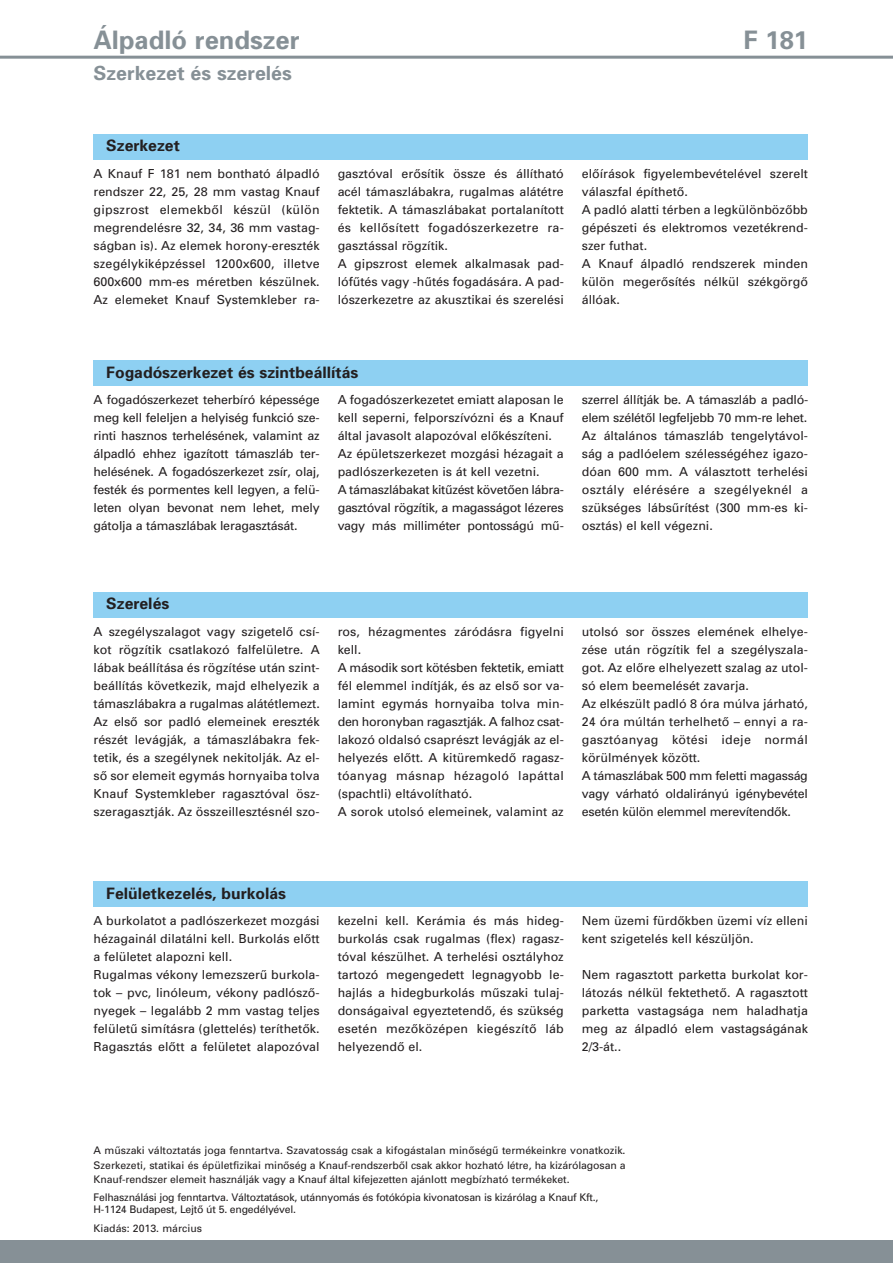
<style>
.page{position:relative;width:893px;height:1263px;background:#fff}
.page>*{position:absolute;margin:0;border:0;box-sizing:border-box;transform-origin:0 0}
.t1{font:25.5px "Univers Bold H";color:#869096}
.t2{font:19.5px "Univers Bold H";color:#869096}
.t3{font:15.75px "Univers Bold H";color:#231f20}
.t4{font:12.45px/18px "Univers H";color:#231f20}
.t5{font:10.5px/14.1px "Univers H";letter-spacing:-.02em;color:#231f20;text-align:justify}
.t6{font:10.5px "Univers H";color:#231f20}
</style>
<div class="page">
<div style="left:0;top:1239px;width:893px;height:24px;background:#869096"></div>
<hr style="left:0;top:56px;width:893px;height:3px;background:#869096">
<div style="left:94px;top:134px;width:714px;height:25px;background:#8ed0f2"></div>
<div style="left:94px;top:360px;width:714px;height:26px;background:#8ed0f2"></div>
<div style="left:94px;top:592px;width:714px;height:25px;background:#8ed0f2"></div>
<div style="left:94px;top:881px;width:714px;height:26px;background:#8ed0f2"></div>
<h1 class="t1" style="left:94px;top:25px;width:208px">Álpadló rendszer</h1>
<h1 class="t1" style="left:743px;top:25px;width:66px">F 181</h1>
<h2 class="t2" style="left:94px;top:62px;width:200px">Szerkezet és szerelés</h2>
<p class="t3" style="left:106px;top:137px;width:75px">Szerkezet</p>
<p class="t4" style="left:94px;top:164px;width:228px;text-align:justify">A Knauf F 181 nem bontható álpadló rendszer 22, 25, 28 mm vastag Knauf gipszrost elemekbôl készül (külön megrendelésre 32, 34, 36 mm vastag&shy;ságban is). Az elemek horony-ereszték szegélykiképzéssel 1200x600, illetve 600x600 mm-es méretben készülnek.<br>Az elemeket Knauf Systemkleber ra-</p>
<p class="t4" style="left:338px;top:164px;width:228px">gasztóval erôsítik össze és állítható acél támaszlábakra, rugalmas alátétre fektetik. A támaszlábakat portalanított és kellôsített fogadószerkezetre ra&shy;gasztással rögzítik.<br>A gipszrost elemek alkalmasak pad&shy;lófûtés vagy -hûtés fogadására. A pad&shy;lószerkezetre az akusztikai és szerelési</p>
<p class="t4" style="left:582px;top:164px;width:228px">elôírások figyelembevételével szerelt válaszfal építhetô.<br>A padló alatti térben a legkülönbözôbb gépészeti és elektromos vezetékrend&shy;szer futhat.<br>A Knauf álpadló rendszerek minden külön megerôsítés nélkül székgörgô állóak.</p>
<p class="t3" style="left:106px;top:363px;width:254px">Fogadószerkezet és szintbeállítás</p>
<p class="t4" style="left:94px;top:391px;width:228px;text-align:justify">A fogadószerkezet teherbíró képessége meg kell feleljen a helyiség funkció sze&shy;rinti hasznos terhelésének, valamint az álpadló ehhez igazított támaszláb ter&shy;helésének. A fogadószerkezet zsír, olaj, festék és pormentes kell legyen, a felü&shy;leten olyan bevonat nem lehet, mely gátolja a támaszlábak leragasztását.</p>
<p class="t4" style="left:338px;top:391px;width:228px">A fogadószerkezetet emiatt alaposan le kell seperni, felporszívózni és a Knauf által javasolt alapozóval elôkészíteni.<br>Az épületszerkezet mozgási hézagait a padlószerkezeten is át kell vezetni.<br>A támaszlábakat kitûzést követôen lábra&shy;gasztóval rögzítik, a magasságot lézeres vagy más milliméter pontosságú mû-</p>
<p class="t4" style="left:582px;top:391px;width:228px;text-align:justify">szerrel állítják be. A támaszláb a padló&shy;elem szélétôl legfeljebb 70 mm-re lehet.<br>Az általános támaszláb tengelytávol&shy;ság a padlóelem szélességéhez igazo&shy;dóan 600 mm. A választott terhelési osztály elérésére a szegélyeknél a szükséges lábsûrítést (300 mm-es ki&shy;osztás) el kell végezni.</p>
<p class="t3" style="left:106px;top:594px;width:65px">Szerelés</p>
<p class="t4" style="left:94px;top:622px;width:228px;text-align:justify">A szegélyszalagot vagy szigetelô csí&shy;kot rögzítik csatlakozó falfelületre. A lábak beállítása és rögzítése után szint&shy;beállítás következik, majd elhelyezik a támaszlábakra a rugalmas alátétlemezt.<br>Az elsô sor padló elemeinek ereszték részét levágják, a támaszlábakra fek&shy;tetik, és a szegélynek nekitolják. Az el&shy;sô sor elemeit egymás hornyaiba tolva Knauf Systemkleber ragasztóval ösz&shy;szeragasztják. Az összeillesztésnél szo-</p>
<p class="t4" style="left:338px;top:622px;width:228px">ros, hézagmentes záródásra figyelni kell.<br>A második sort kötésben fektetik, emiatt fél elemmel indítják, és az elsô sor va&shy;lamint egymás hornyaiba tolva min&shy;den horonyban ragasztják. A falhoz csat&shy;lakozó oldalsó csaprészt levágják az el&shy;helyezés elôtt. A kitüremkedô ragasz&shy;tóanyag másnap hézagoló lapáttal (spachtli) eltávolítható.<br>A sorok utolsó elemeinek, valamint az</p>
<p class="t4" style="left:582px;top:622px;width:228px">utolsó sor összes elemének elhelye&shy;zése után rögzítik fel a szegélyszala&shy;got. Az elôre elhelyezett szalag az utol&shy;só elem beemelését zavarja.<br>Az elkészült padló 8 óra múlva járható, 24 óra múltán terhelhetô – ennyi a ra&shy;gasztóanyag kötési ideje normál körülmények között.<br>A támaszlábak 500 mm feletti magasság vagy várható oldalirányú igénybevétel esetén külön elemmel merevítendôk.</p>
<p class="t3" style="left:106px;top:884px;width:181px">Felületkezelés, burkolás</p>
<p class="t4" style="left:94px;top:912px;width:228px">A burkolatot a padlószerkezet mozgási hézagainál dilatálni kell. Burkolás elôtt a felületet alapozni kell.<br>Rugalmas vékony lemezszerû burkola&shy;tok – pvc, linóleum, vékony padlószô&shy;nyegek – legalább 2 mm vastag teljes felületû simításra (glettelés) teríthetôk.<br>Ragasztás elôtt a felületet alapozóval</p>
<p class="t4" style="left:338px;top:912px;width:228px;text-align:justify">kezelni kell. Kerámia és más hideg&shy;burkolás csak rugalmas (flex) ragasz&shy;tóval készülhet. A terhelési osztályhoz tartozó megengedett legnagyobb le&shy;hajlás a hidegburkolás mûszaki tulaj&shy;donságaival egyeztetendô, és szükség esetén mezôközépen kiegészítô láb helyezendô el.</p>
<p class="t4" style="left:582px;top:912px;width:228px">Nem üzemi fürdôkben üzemi víz elleni kent szigetelés kell készüljön.</p>
<p class="t4" style="left:582px;top:966px;width:228px;text-align:justify">Nem ragasztott parketta burkolat kor&shy;látozás nélkül fektethetô. A ragasztott parketta vastagsága nem haladhatja meg az álpadló elem vastagságának 2/3-át..</p>
<p class="t5" style="left:94px;top:1144px;width:534px">A mûszaki változtatás joga fenntartva. Szavatosság csak a kifogástalan minôségû termékeinkre vonatkozik.<br>Szerkezeti, statikai és épületfizikai minôség a Knauf-rendszerbôl csak akkor hozható létre, ha kizárólagosan a Knauf-rendszer elemeit használják vagy a Knauf által kifejezetten ajánlott megbízható termékeket.</p>
<p class="t5" style="left:94px;top:1191px;width:506px;line-height:12.3px">Felhasználási jog fenntartva. Változtatások, utánnyomás és fotókópia kivonatosan is kizárólag a Knauf Kft.,<br>H-1124 Budapest, Lejtô út 5. engedélyével.</p>
<p class="t6" style="left:94px;top:1222px;width:110px">Kiadás: 2013. március</p>
</div>
